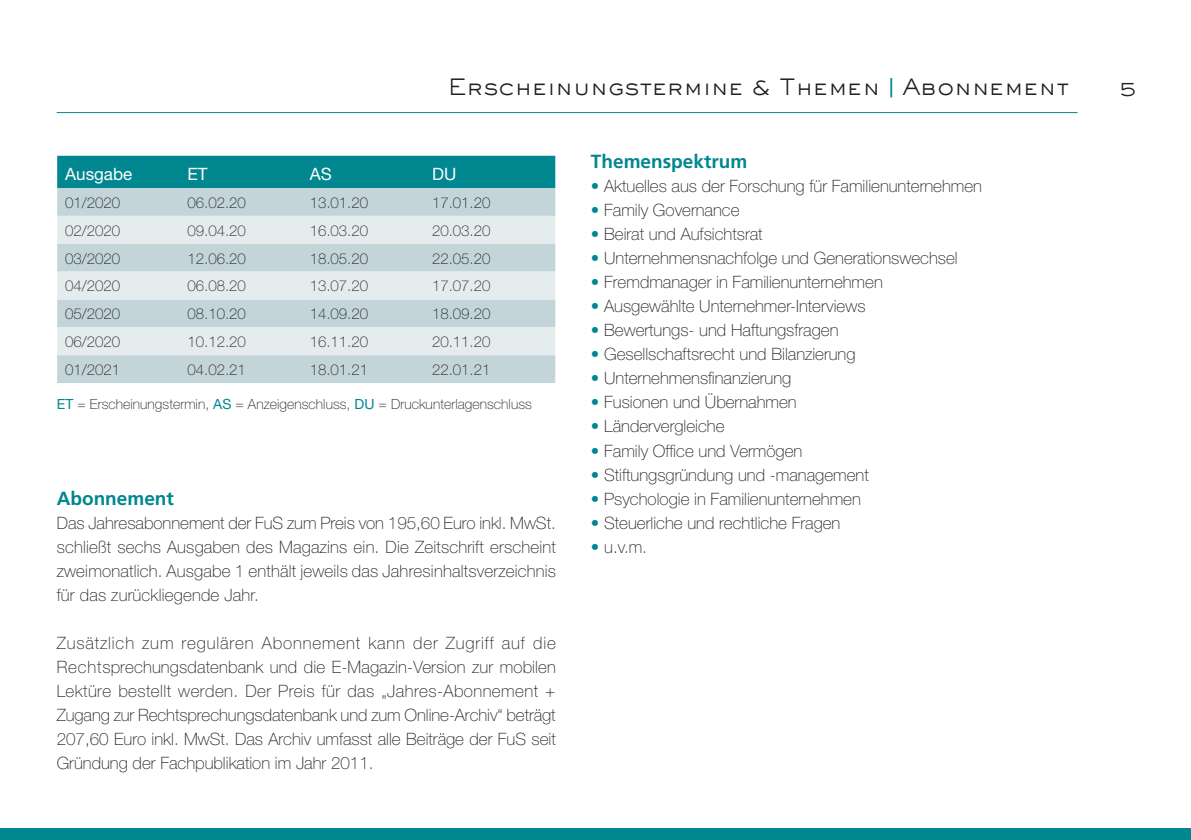
<style>
.page{position:relative;width:1191px;height:840px;background:#fff}
.page>*{position:absolute;margin:0;border:0;box-sizing:border-box;transform-origin:0 0}
.t1{font:300 22px "AT Sackers Gothic";color:#231f20}
.t2{font:300 20px "AT Sackers Gothic";color:#231f20}
.t3{font:700 19px "Frutiger LT";color:#00878f}
.t4{font:100 17px/24px "Helvetica Neue";color:#231f20;text-align:justify}
.t5{font:17px "Helvetica Neue";color:#fff}
.t6{font:100 15px "Helvetica Neue";color:#231f20}
.t7{font:100 14px "Helvetica Neue";letter-spacing:.005em;color:#231f20}
.s1{font-family:"Helvetica Neue";font-weight:400;font-stretch:condensed;font-size:26px;color:#00878f}
.s2{font-weight:400;color:#00878f}
.s3{color:#00878f}
</style>
<div class="page">
<hr style="left:57px;top:112px;width:1020px;height:1px;background:#00878f">
<div style="left:57px;top:156px;width:498px;height:32px;background:#00878f"></div>
<div style="left:57px;top:188px;width:498px;height:195px;background:#c3d5d9"></div>
<svg style="left:57px;top:216px;width:498px;height:139px;background:#d7e3e5"></svg>
<div style="left:0;top:828px;width:1190px;height:11px;background:#00878f"></div>
<p class="t1" style="left:448px;top:75px;width:622px">Erscheinungstermine &amp; Themen <span class="s1">|</span> Abonnement</p>
<p class="t2" style="left:1119px;top:77px;width:19px">5</p>
<p class="t5" style="left:65px;top:168px;width:69px">Ausgabe</p>
<p class="t5" style="left:187px;top:168px;width:22px">ET</p>
<p class="t5" style="left:310px;top:168px;width:24px">AS</p>
<p class="t5" style="left:432px;top:168px;width:26px">DU</p>
<p class="t6" style="left:65px;top:197px;width:57px">01/2020</p>
<p class="t6" style="left:187px;top:197px;width:60px">06.02.20</p>
<p class="t6" style="left:310px;top:197px;width:60px">13.01.20</p>
<p class="t6" style="left:432px;top:197px;width:60px">17.01.20</p>
<p class="t6" style="left:65px;top:225px;width:57px">02/2020</p>
<p class="t6" style="left:187px;top:225px;width:60px">09.04.20</p>
<p class="t6" style="left:310px;top:225px;width:60px">16.03.20</p>
<p class="t6" style="left:432px;top:225px;width:60px">20.03.20</p>
<p class="t6" style="left:65px;top:253px;width:57px">03/2020</p>
<p class="t6" style="left:187px;top:253px;width:60px">12.06.20</p>
<p class="t6" style="left:310px;top:253px;width:60px">18.05.20</p>
<p class="t6" style="left:432px;top:253px;width:60px">22.05.20</p>
<p class="t6" style="left:65px;top:280px;width:57px">04/2020</p>
<p class="t6" style="left:187px;top:280px;width:60px">06.08.20</p>
<p class="t6" style="left:310px;top:280px;width:60px">13.07.20</p>
<p class="t6" style="left:432px;top:280px;width:60px">17.07.20</p>
<p class="t6" style="left:65px;top:308px;width:57px">05/2020</p>
<p class="t6" style="left:187px;top:308px;width:60px">08.10.20</p>
<p class="t6" style="left:310px;top:308px;width:60px">14.09.20</p>
<p class="t6" style="left:432px;top:308px;width:60px">18.09.20</p>
<p class="t6" style="left:65px;top:336px;width:57px">06/2020</p>
<p class="t6" style="left:187px;top:336px;width:60px">10.12.20</p>
<p class="t6" style="left:310px;top:336px;width:60px">16.11.20</p>
<p class="t6" style="left:432px;top:336px;width:60px">20.11.20</p>
<p class="t6" style="left:65px;top:364px;width:57px">01/2021</p>
<p class="t6" style="left:187px;top:364px;width:60px">04.02.21</p>
<p class="t6" style="left:310px;top:364px;width:60px">18.01.21</p>
<p class="t6" style="left:432px;top:364px;width:60px">22.01.21</p>
<p class="t7" style="left:57px;top:398px;width:477px"><span class="s2">ET</span> = Erscheinungstermin, <span class="s2">AS</span> = Anzeigenschluss, <span class="s2">DU</span> = Druckunterlagenschluss</p>
<p class="t3" style="left:57px;top:490px;width:119px">Abonnement</p>
<p class="t4" style="left:57px;top:512px;width:501px">Das Jahresabonnement der FuS zum Preis von 195,60 Euro inkl. MwSt. schließt sechs Ausgaben des Magazins ein. Die Zeitschrift erscheint zweimonatlich. Ausgabe 1 enthält jeweils das Jahresinhaltsverzeichnis für das zurückliegende Jahr.</p>
<p class="t4" style="left:57px;top:632px;width:501px">Zusätzlich zum regulären Abonnement kann der Zugriff auf die Rechtsprechungsdatenbank und die E-Magazin-Version zur mobilen Lektüre bestellt werden. Der Preis für das „Jahres-Abonnement + Zugang zur Rechtsprechungsdatenbank und zum Online-Archiv“ beträgt 207,60 Euro inkl. MwSt. Das Archiv umfasst alle Beiträge der FuS seit Gründung der Fachpublikation im Jahr 2011.</p>
<p class="t3" style="left:591px;top:154px;width:158px">Themenspektrum</p>
<p class="t4" style="left:591px;top:176px;width:392px"><span class="s3">•</span> Aktuelles aus der Forschung für Familienunternehmen</p>
<p class="t4" style="left:591px;top:200px;width:150px"><span class="s3">•</span> Family Governance</p>
<p class="t4" style="left:591px;top:224px;width:173px"><span class="s3">•</span> Beirat und Aufsichtsrat</p>
<p class="t4" style="left:591px;top:248px;width:368px"><span class="s3">•</span> Unternehmensnachfolge und Generationswechsel</p>
<p class="t4" style="left:591px;top:272px;width:293px"><span class="s3">•</span> Fremdmanager in Familienunternehmen</p>
<p class="t4" style="left:591px;top:296px;width:276px"><span class="s3">•</span> Ausgewählte Unternehmer-Interviews</p>
<p class="t4" style="left:591px;top:320px;width:249px"><span class="s3">•</span> Bewertungs- und Haftungsfragen</p>
<p class="t4" style="left:591px;top:344px;width:266px"><span class="s3">•</span> Gesellschaftsrecht und Bilanzierung</p>
<p class="t4" style="left:591px;top:368px;width:202px"><span class="s3">•</span> Unternehmensfinanzierung</p>
<p class="t4" style="left:591px;top:392px;width:207px"><span class="s3">•</span> Fusionen und Übernahmen</p>
<p class="t4" style="left:591px;top:416px;width:135px"><span class="s3">•</span> Ländervergleiche</p>
<p class="t4" style="left:591px;top:440px;width:213px"><span class="s3">•</span> Family Office und Vermögen</p>
<p class="t4" style="left:591px;top:464px;width:279px"><span class="s3">•</span> Stiftungsgründung und -management</p>
<p class="t4" style="left:591px;top:488px;width:271px"><span class="s3">•</span> Psychologie in Familienunternehmen</p>
<p class="t4" style="left:591px;top:512px;width:251px"><span class="s3">•</span> Steuerliche und rechtliche Fragen</p>
<p class="t4" style="left:591px;top:536px;width:58px"><span class="s3">•</span> u.v.m.</p>
</div>
